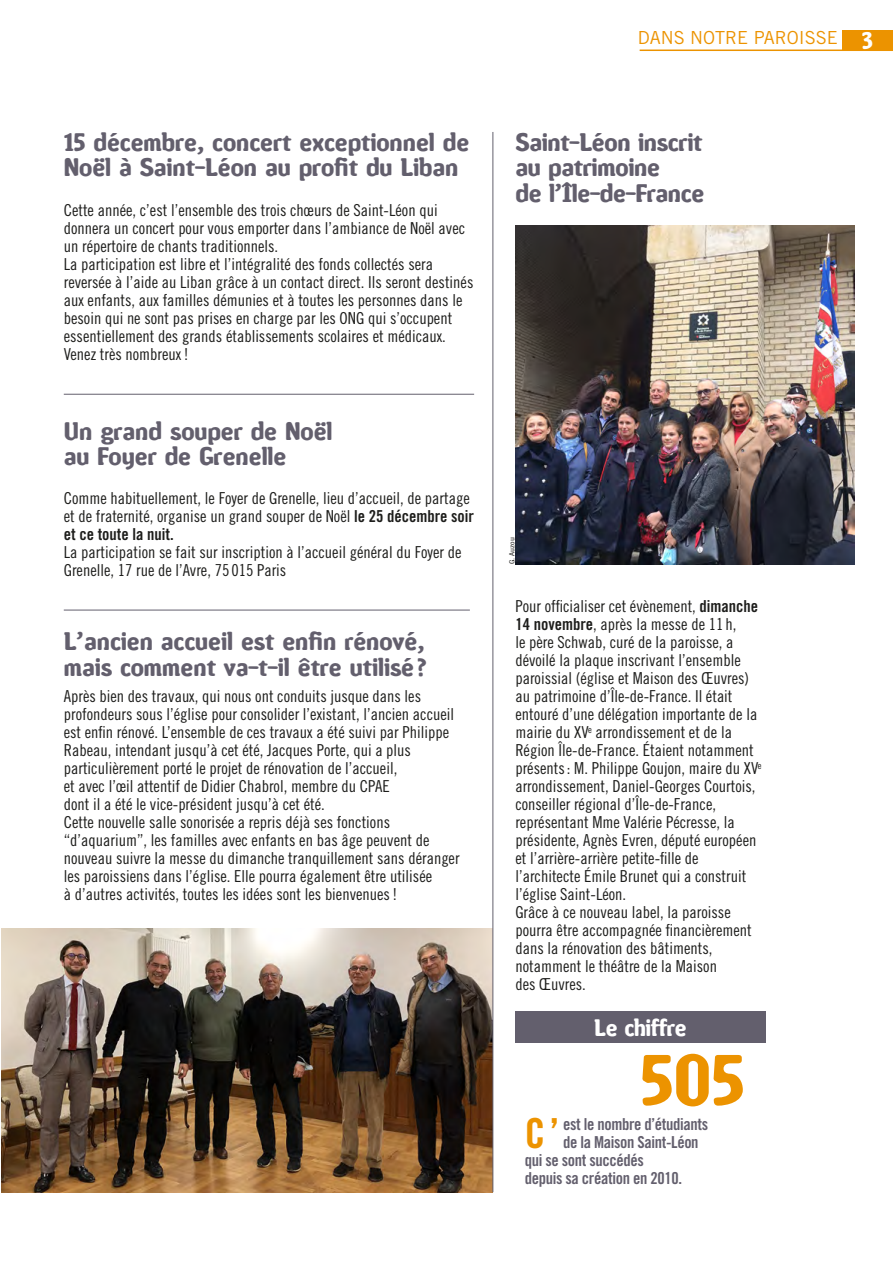
<style>
.page{position:relative;width:893px;height:1263px;background:#fff}
.page>*{position:absolute;margin:0;border:0;box-sizing:border-box;transform-origin:0 0}
.t1{font:700 67.5px "Amoebia";color:#ec9300}
.t2{font:41.4px "Trade Gothic Bold Cond Twenty";color:#ec9300}
.t3{font:24px/25.5px "Amoebia Drop";color:#635f6d}
.t4{font:22.5px "Amoebia Drop";letter-spacing:-.01em;color:#fff}
.t5{font:18px "Trade Gothic";color:#ec9300}
.t6{font:16.5px/18px "Trade Gothic Cond Eighteen";color:#1d1d1b}
.t7{font:16.5px "Trade Gothic Bold Cond Twenty";letter-spacing:-.02em;color:#635f6d}
.t8{font:16.5px "Trade Gothic Bold Cond Twenty";color:#1d1d1b}
.t9{font:7.05px "Trade Gothic Cond Eighteen";color:#1d1d1b;scale:1.28 1}
.s1{font-family:"Trade Gothic Bold Cond Twenty"}
.s2{font-family:"Amoebia Drop";font-size:22.5px;color:#fff}
</style>
<div class="page">
<div style="left:842px;top:31px;width:51px;height:19px;background:#ec9300"></div>
<hr style="left:640px;top:50px;width:253px;height:1px;background:#ec9300">
<div style="left:515px;top:1011px;width:251px;height:32px;background:#635f6d"></div>
<hr style="left:64px;top:394px;width:410px;height:1px;background:#635f6d">
<hr style="left:64px;top:610px;width:406px;height:1px;background:#635f6d">
<img style="left:1px;top:928px;width:491px;height:264px">
<img style="left:516px;top:226px;width:339px;height:338px">
<hr style="left:492px;top:132px;width:1px;height:1060px;background:#635f6d">
<h3 class="t3" style="left:64px;top:130px;width:407px">15 décembre, concert exceptionnel de<br>Noël à Saint-Léon au profit du Liban</h3>
<p class="t6" style="left:64px;top:201px;width:411px">Cette année, c’est l’ensemble des trois chœurs de Saint-Léon qui donnera un concert pour vous emporter dans l’ambiance de Noël avec un répertoire de chants traditionnels.<br>La participation est libre et l’intégralité des fonds collectés sera reversée à l’aide au Liban grâce à un contact direct. Ils seront destinés aux enfants, aux familles démunies et à toutes les personnes dans le besoin qui ne sont pas prises en charge par les ONG qui s’occupent essentiellement des grands établissements scolaires et médicaux.<br>Venez très nombreux!</p>
<h3 class="t3" style="left:64px;top:419px;width:270px">Un grand souper de Noël au Foyer de Grenelle</h3>
<p class="t6" style="left:64px;top:489px;width:412px">Comme habituellement, le Foyer de Grenelle, lieu d’accueil, de partage et de fraternité, organise un grand souper de Noël <span class="s1">le 25 décembre soir</span></p>
<p class="t8" style="left:64px;top:524px;width:111px">et ce toute la nuit.</p>
<p class="t6" style="left:64px;top:543px;width:399px">La participation se fait sur inscription à l’accueil général du Foyer de<br>Grenelle, 17 rue de l’Avre, 75 015 Paris</p>
<h3 class="t3" style="left:64px;top:629px;width:365px">L’ancien accueil est enfin rénové, mais comment va-t-il être utilisé?</h3>
<p class="t6" style="left:64px;top:687px;width:397px">Après bien des travaux, qui nous ont conduits jusque dans les profondeurs sous l’église pour consolider l’existant, l’ancien accueil est enfin rénové. L’ensemble de ces travaux a été suivi par Philippe Rabeau, intendant jusqu’à cet été, Jacques Porte, qui a plus particulièrement porté le projet de rénovation de l’accueil,<br>et avec l’œil attentif de Didier Chabrol, membre du CPAE<br>dont il a été le vice-président jusqu’à cet été.<br>Cette nouvelle salle sonorisée a repris déjà ses fonctions “d’aquarium”, les familles avec enfants en bas âge peuvent de nouveau suivre la messe du dimanche tranquillement sans déranger les paroissiens dans l’église. Elle pourra également être utilisée<br>à d’autres activités, toutes les idées sont les bienvenues!</p>
<p class="t5" style="left:638px;top:26px;width:237px">DANS NOTRE PAROISSE <span class="s2">3</span></p>
<h3 class="t3" style="left:515px;top:130px;width:190px">Saint-Léon inscrit au patrimoine<br>de l’Île-de-France</h3>
<p class="t9" style="left:508px;top:564px;width:23px;rotate:-90deg">G. Auzou</p>
<p class="t6" style="left:515px;top:597px;width:248px">Pour officialiser cet évènement, <span class="s1">dimanche 14 novembre</span>, après la messe de 11 h,<br>le père Schwab, curé de la paroisse, a dévoilé la plaque inscrivant l’ensemble paroissial (église et Maison des Œuvres) au patrimoine d’Île-de-France. Il était entouré d’une délégation importante de la mairie du XV<sup>e</sup> arrondissement et de la Région Île-de-France. Étaient notamment présents: M. Philippe Goujon, maire du XV<sup>e </sup>arrondissement, Daniel-Georges Courtois, conseiller régional d’Île-de-France, représentant Mme Valérie Pécresse, la présidente, Agnès Evren, député européen et l’arrière-arrière petite-fille de l’architecte Émile Brunet qui a construit l’église Saint-Léon.<br>Grâce à ce nouveau label, la paroisse pourra être accompagnée financièrement dans la rénovation des bâtiments, notamment le théâtre de la Maison<br>des Œuvres.</p>
<h3 class="t4" style="left:594px;top:1016px;width:94px">Le chiffre</h3>
<h1 class="t1" style="left:640px;top:1044px;width:106px">505</h1>
<h2 class="t2" style="left:525px;top:1107px;width:36px">C’</h2>
<p class="t7" style="left:563px;top:1113px;width:147px">est le nombre d’étudiants</p>
<p class="t7" style="left:563px;top:1131px;width:137px">de la Maison Saint-Léon</p>
<p class="t7" style="left:525px;top:1149px;width:121px">qui se sont succédés</p>
<p class="t7" style="left:525px;top:1167px;width:159px">depuis sa création en 2010.</p>
</div>
